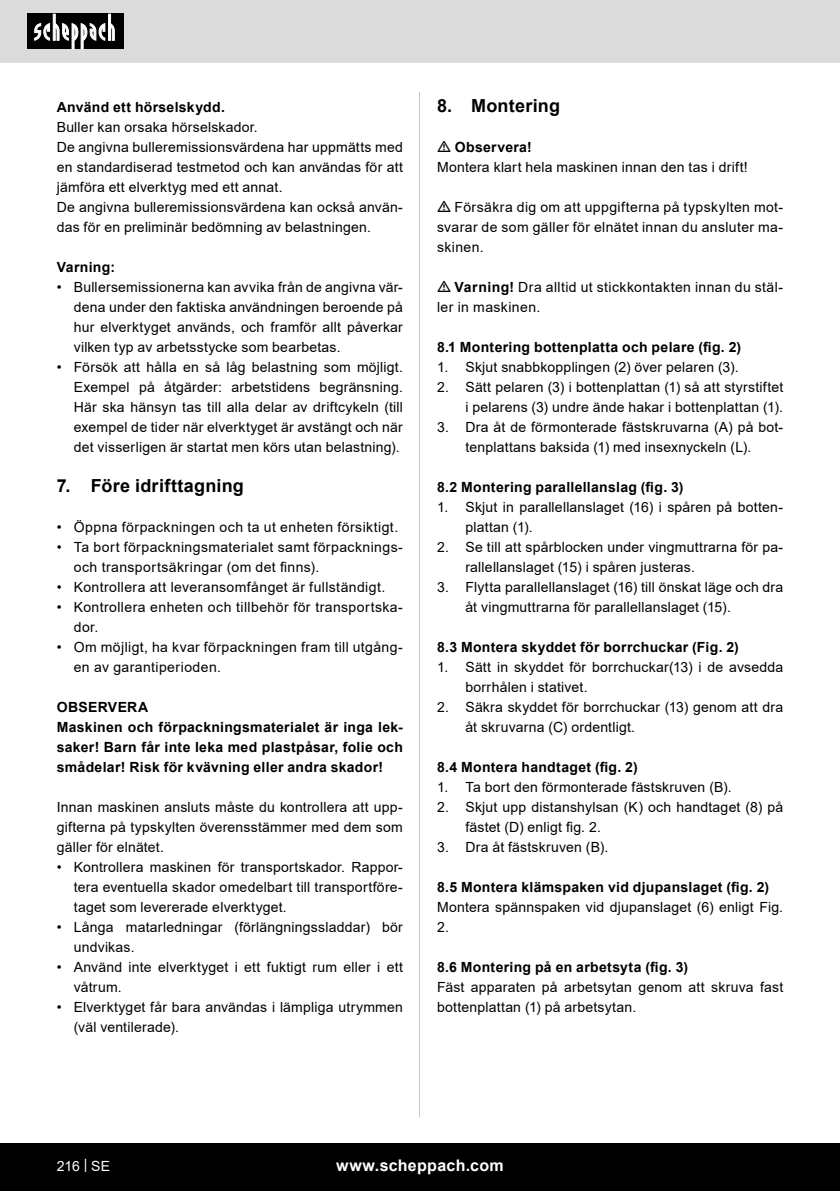
<style>
.page{position:relative;width:840px;height:1191px;background:#fff}
.page>*{position:absolute;margin:0;border:0;box-sizing:border-box;transform-origin:0 0}
.t1{font:700 18px "Arial";letter-spacing:.015em;color:#000}
.t2{font:700 16px "Arial";letter-spacing:.02em;color:#fff}
.t3{font:14px/20px "Arial";letter-spacing:.015em;color:#000}
.t4{font:700 14px/20px "Arial";letter-spacing:.02em;color:#000;text-align:justify}
.t5{font:14px "Arial";color:#fff}
.s1{font-weight:700}
</style>
<div class="page">
<div style="left:0;top:0;width:839px;height:63px;background:#dbdbdb"></div>
<div style="left:0;top:1143px;width:839px;height:48px;background:#000"></div>
<div style="left:27px;top:14px;width:96px;height:35px;background:#000"></div>
<svg style="left:34px;top:14px;width:81px;height:35px"></svg>
<hr style="left:419px;top:92px;width:1px;height:1025px;background:#c7c7c7">
<p class="t4" style="left:57px;top:97px;width:169px">Använd ett hörselskydd.</p>
<p class="t3" style="left:57px;top:117px;width:202px">Buller kan orsaka hörselskador.</p>
<p class="t3" style="left:57px;top:137px;width:347px;text-align:justify">De angivna bulleremissionsvärdena har uppmätts med en standardiserad testmetod och kan användas för att jämföra ett elverktyg med ett annat.</p>
<p class="t3" style="left:57px;top:197px;width:347px">De angivna bulleremissionsvärdena kan också använ&shy;das för en preliminär bedömning av belastningen.</p>
<p class="t4" style="left:57px;top:257px;width:60px">Varning:</p>
<p class="t3" style="left:74px;top:277px;width:330px;text-align:justify;text-indent:-17px">• Bullersemissionerna kan avvika från de angivna vär&shy;dena under den faktiska användningen beroende på hur elverktyget används, och framför allt påverkar vilken typ av arbetsstycke som bearbetas.</p>
<p class="t3" style="left:74px;top:357px;width:330px;text-align:justify;text-indent:-17px">• Försök att hålla en så låg belastning som möjligt.<br>Exempel på åtgärder: arbetstidens begränsning.<br>Här ska hänsyn tas till alla delar av driftcykeln (till exempel de tider när elverktyget är avstängt och när det visserligen är startat men körs utan belastning).</p>
<p class="t1" style="left:57px;top:473px;width:189px">7. Före idrifttagning</p>
<p class="t3" style="left:57px;top:517px;width:343px">• Öppna förpackningen och ta ut enheten försiktigt.</p>
<p class="t3" style="left:74px;top:537px;width:330px;text-indent:-17px">• Ta bort förpackningsmaterialet samt förpacknings&shy;och transportsäkringar (om det finns).</p>
<p class="t3" style="left:57px;top:577px;width:330px">• Kontrollera att leveransomfånget är fullständigt.</p>
<p class="t3" style="left:74px;top:597px;width:330px;text-indent:-17px">• Kontrollera enheten och tillbehör för transportska&shy;dor.</p>
<p class="t3" style="left:74px;top:637px;width:330px;text-indent:-17px">• Om möjligt, ha kvar förpackningen fram till utgång&shy;en av garantiperioden.</p>
<p class="t4" style="left:57px;top:697px;width:93px">OBSERVERA</p>
<p class="t4" style="left:57px;top:717px;width:347px">Maskinen och förpackningsmaterialet är inga lek&shy;saker! Barn får inte leka med plastpåsar, folie och smådelar! Risk för kvävning eller andra skador!</p>
<p class="t3" style="left:57px;top:797px;width:347px;text-align:justify">Innan maskinen ansluts måste du kontrollera att upp&shy;gifterna på typskylten överensstämmer med dem som gäller för elnätet.</p>
<p class="t3" style="left:74px;top:857px;width:330px;text-align:justify;text-indent:-17px">• Kontrollera maskinen för transportskador. Rappor&shy;tera eventuella skador omedelbart till transportföre&shy;taget som levererade elverktyget.</p>
<p class="t3" style="left:74px;top:917px;width:330px;text-indent:-17px">• Långa matarledningar (förlängningssladdar) bör undvikas.</p>
<p class="t3" style="left:74px;top:957px;width:330px;text-indent:-17px">• Använd inte elverktyget i ett fuktigt rum eller i ett våtrum.</p>
<p class="t3" style="left:74px;top:997px;width:330px;text-indent:-17px">• Elverktyget får bara användas i lämpliga utrymmen (väl ventilerade).</p>
<p class="t1" style="left:437px;top:93px;width:125px">8. Montering</p>
<p class="t4" style="left:454px;top:137px;width:78px">Observera!</p>
<p class="t3" style="left:437px;top:157px;width:312px">Montera klart hela maskinen innan den tas i drift!</p>
<p class="t3" style="left:437px;top:197px;width:347px;text-align:justify;text-indent:18px">Försäkra dig om att uppgifterna på typskylten mot&shy;svarar de som gäller för elnätet innan du ansluter ma&shy;skinen.</p>
<p class="t3" style="left:437px;top:277px;width:347px;text-indent:18px"><span class="s1">Varning!</span> Dra alltid ut stickkontakten innan du stäl&shy;ler in maskinen.</p>
<p class="t4" style="left:437px;top:337px;width:305px">8.1 Montering bottenplatta och pelare (fig. 2)</p>
<p class="t3" style="left:437px;top:357px;width:303px">1. Skjut snabbkopplingen (2) över pelaren (3).</p>
<p class="t3" style="left:437px;top:377px;width:347px;text-align:right">2. Sätt pelaren (3) i bottenplattan (1) så att styrstiftet i pelarens (3) undre ände hakar i bottenplattan (1).</p>
<p class="t3" style="left:437px;top:417px;width:347px;text-align:center">3. Dra åt de förmonterade fästskruvarna (A) på bot&shy;tenplattans baksida (1) med insexnyckeln (L).</p>
<p class="t4" style="left:437px;top:477px;width:248px">8.2 Montering parallellanslag (fig. 3)</p>
<p class="t3" style="left:465px;top:497px;width:319px;text-indent:-28px">1. Skjut in parallellanslaget (16) i spåren på botten&shy;plattan (1).</p>
<p class="t3" style="left:465px;top:537px;width:319px;text-indent:-28px">2. Se till att spårblocken under vingmuttrarna för pa&shy;rallellanslaget (15) i spåren justeras.</p>
<p class="t3" style="left:465px;top:577px;width:319px;text-indent:-28px">3. Flytta parallellanslaget (16) till önskat läge och dra åt vingmuttrarna för parallellanslaget (15).</p>
<p class="t4" style="left:437px;top:637px;width:303px">8.3 Montera skyddet för borrchuckar (Fig. 2)</p>
<p class="t3" style="left:465px;top:657px;width:319px;text-indent:-28px">1. Sätt in skyddet för borrchuckar(13) i de avsedda borrhålen i stativet.</p>
<p class="t3" style="left:465px;top:697px;width:319px;text-indent:-28px">2. Säkra skyddet för borrchuckar (13) genom att dra åt skruvarna (C) ordentligt.</p>
<p class="t4" style="left:437px;top:757px;width:202px">8.4 Montera handtaget (fig. 2)</p>
<p class="t3" style="left:437px;top:777px;width:296px">1. Ta bort den förmonterade fästskruven (B).</p>
<p class="t3" style="left:465px;top:797px;width:319px;text-indent:-28px">2. Skjut upp distanshylsan (K) och handtaget (8) på fästet (D) enligt fig. 2.</p>
<p class="t3" style="left:437px;top:837px;width:173px">3. Dra åt fästskruven (B).</p>
<p class="t4" style="left:437px;top:877px;width:333px">8.5 Montera klämspaken vid djupanslaget (fig. 2)</p>
<p class="t3" style="left:437px;top:897px;width:347px">Montera spännspaken vid djupanslaget (6) enligt Fig.<br>2.</p>
<p class="t4" style="left:437px;top:957px;width:252px">8.6 Montering på en arbetsyta (fig. 3)</p>
<p class="t3" style="left:437px;top:977px;width:347px">Fäst apparaten på arbetsytan genom att skruva fast bottenplattan (1) på arbetsytan.</p>
<p class="t5" style="left:57px;top:1156px;width:55px">216 | SE</p>
<p class="t2" style="left:336px;top:1154px;width:169px">www.scheppach.com</p>
</div>
